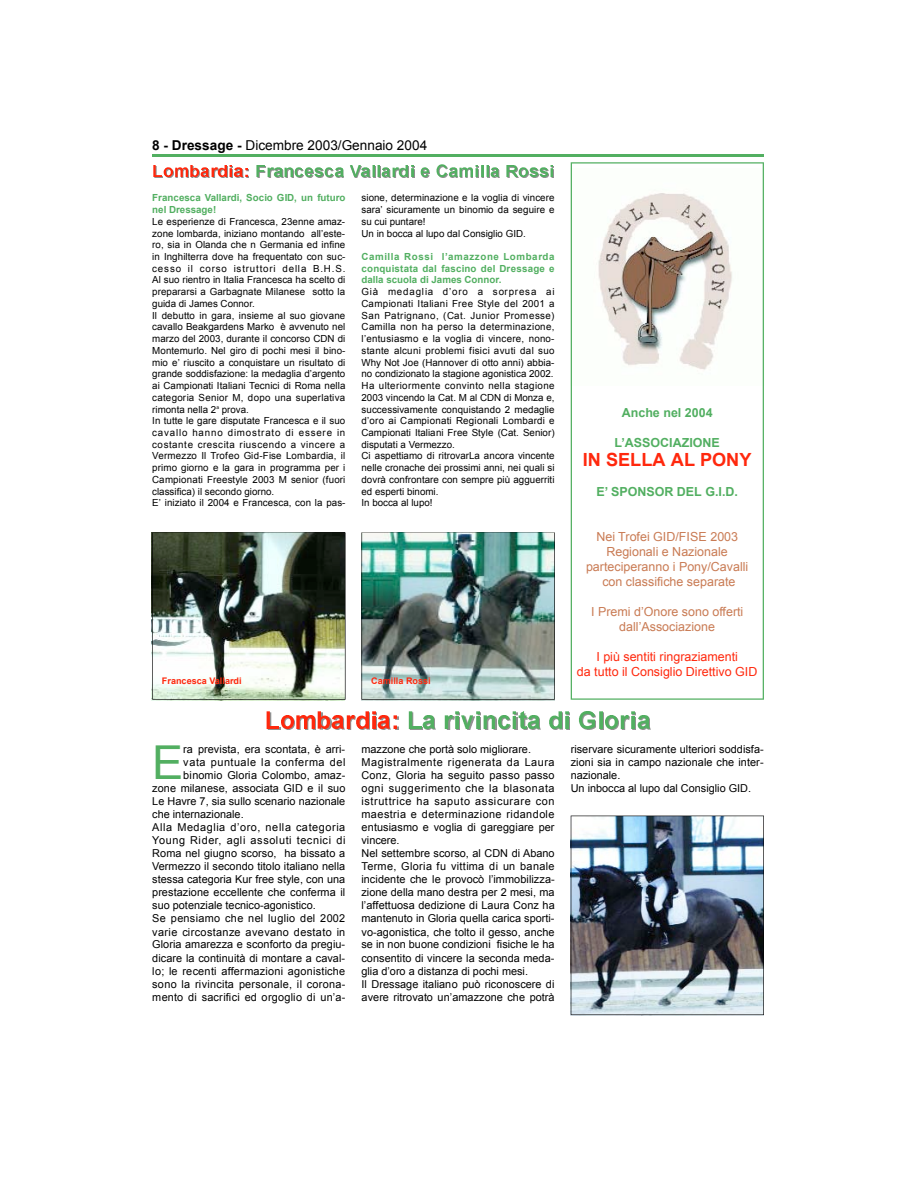
<style>
.page{position:relative;width:918px;height:1188px;background:#fff}
.page>*{position:absolute;margin:0;border:0;box-sizing:border-box;transform-origin:0 0}
.t1{font:46.8px "Arial";color:#52af61}
.t2{font:700 18.15px "Arial";color:#ff280d}
.t3{font:13.65px "Arial";color:#000}
.t4{font:12.45px/15px "Arial";color:#c97b54;text-align:center}
.t5{font:12.45px/15px "Arial";color:#ff280d;text-align:center}
.t6{font:700 12.45px "Arial";color:#52af61}
.t7{font:10.95px/13px "Arial";letter-spacing:.005em;color:#000}
.t8{font:10.95px "Arial";letter-spacing:.045em;color:#000}
.t9{font:10.95px "Arial";letter-spacing:.035em;color:#000}
.t10{font:10.95px "Arial";letter-spacing:.025em;color:#000}
.t11{font:9.75px/11.7px "Arial";letter-spacing:.005em;color:#000}
.t12{font:700 9.15px "Arial";color:#ff280d}
.s1{font-weight:700}
.s2{font-weight:700;color:#52af61}
</style>
<div class="page">
<img style="left:361px;top:532px;width:194px;height:168px">
<img style="left:152px;top:532px;width:194px;height:168px">
<hr style="left:152px;top:155px;width:612px;height:2px;background:#52af61">
<img style="left:571px;top:816px;width:193px;height:199px">
<svg style="left:153px;top:165px;width:19px;height:13px"></svg>
<img style="left:175px;top:169px;width:13px;height:9px">
<img style="left:172px;top:168px;width:15px;height:9px">
<svg style="left:188px;top:165px;width:60px;height:13px"></svg>
<svg style="left:256px;top:164px;width:202px;height:14px"></svg>
<img style="left:457px;top:168px;width:15px;height:9px">
<svg style="left:472px;top:165px;width:81px;height:13px"></svg>
<img style="left:266px;top:728px;width:12px;height:1px">
<img style="left:266px;top:711px;width:12px;height:17px">
<img style="left:278px;top:716px;width:37px;height:13px">
<img style="left:294px;top:716px;width:20px;height:12px">
<img style="left:315px;top:711px;width:15px;height:18px">
<img style="left:330px;top:716px;width:14px;height:13px">
<svg style="left:344px;top:716px;width:10px;height:13px"></svg>
<img style="left:360px;top:713px;width:17px;height:17px">
<img style="left:354px;top:711px;width:21px;height:18px">
<img style="left:376px;top:716px;width:14px;height:13px">
<svg style="left:390px;top:716px;width:8px;height:13px"></svg>
<img style="left:408px;top:728px;width:13px;height:1px">
<img style="left:408px;top:711px;width:13px;height:17px">
<img style="left:422px;top:717px;width:14px;height:13px">
<svg style="left:421px;top:716px;width:13px;height:13px"></svg>
<svg style="left:444px;top:716px;width:8px;height:13px"></svg>
<img style="left:455px;top:713px;width:5px;height:16px">
<img style="left:452px;top:711px;width:6px;height:17px">
<img style="left:459px;top:716px;width:14px;height:12px">
<img style="left:476px;top:713px;width:5px;height:16px">
<img style="left:473px;top:711px;width:7px;height:17px">
<img style="left:483px;top:717px;width:26px;height:13px">
<img style="left:483px;top:716px;width:12px;height:12px">
<svg style="left:496px;top:716px;width:13px;height:13px"></svg>
<img style="left:509px;top:711px;width:17px;height:18px">
<svg style="left:527px;top:717px;width:13px;height:13px"></svg>
<img style="left:525px;top:716px;width:14px;height:13px">
<img style="left:553px;top:713px;width:16px;height:17px">
<img style="left:549px;top:711px;width:19px;height:18px">
<img style="left:584px;top:713px;width:19px;height:17px">
<img style="left:579px;top:711px;width:23px;height:18px">
<img style="left:603px;top:716px;width:15px;height:13px">
<svg style="left:618px;top:716px;width:10px;height:13px"></svg>
<img style="left:631px;top:713px;width:5px;height:16px">
<img style="left:628px;top:711px;width:6px;height:17px">
<img style="left:640px;top:717px;width:10px;height:13px">
<img style="left:635px;top:716px;width:14px;height:13px">
<svg style="left:571px;top:162px;width:193px;height:538px"></svg>
<p class="t3" style="left:152px;top:137px;width:277px"><span class="s1">8 - Dressage -</span> Dicembre 2003/Gennaio 2004</p>
<p class="t11" style="left:152px;top:192px;width:195px"><span class="s2">Francesca Vallardi, Socio GID, un futuro nel Dressage!<br></span>Le esperienze di Francesca, 23enne amaz&shy;zone lombarda, iniziano montando all’este&shy;ro, sia in Olanda che n Germania ed infine in Inghilterra dove ha frequentato con suc&shy;cesso il corso istruttori della B.H.S.<br>Al suo rientro in Italia Francesca ha scelto di prepararsi a Garbagnate Milanese sotto la guida di James Connor.<br>Il debutto in gara, insieme al suo giovane cavallo Beakgardens Marko è avvenuto nel marzo del 2003, durante il concorso CDN di Montemurlo. Nel giro di pochi mesi il bino&shy;mio e’ riuscito a conquistare un risultato di grande soddisfazione: la medaglia d’argento ai Campionati Italiani Tecnici di Roma nella categoria Senior M, dopo una superlativa rimonta nella 2<sup>a</sup> prova.<br>In tutte le gare disputate Francesca e il suo cavallo hanno dimostrato di essere in costante crescita riuscendo a vincere a Vermezzo Il Trofeo Gid-Fise Lombardia, il primo giorno e la gara in programma per i Campionati Freestyle 2003 M senior (fuori classifica) il secondo giorno.<br>E’ iniziato il 2004 e Francesca, con la pas-</p>
<p class="t11" style="left:361px;top:192px;width:195px">sione, determinazione e la voglia di vincere s a ra ’ sicuramente un binomio da seguire e su cui puntare!<br>Un in bocca al lupo dal Consiglio GID.</p>
<p class="t11" style="left:361px;top:251px;width:195px"><span class="s2">Camilla Rossi l’amazzone Lombarda conquistata dal fascino del Dressage e dalla scuola di James Connor.<br></span>Già medaglia d’oro a sorpresa ai Campionati Italiani Free Style del 2001 a San Patrignano, (Cat. Junior Promesse)<br>Camilla non ha perso la determinazione, l’entusiasmo e la voglia di vincere, nono&shy;stante alcuni problemi fisici avuti dal suo Why Not Joe (Hannover di otto anni) abbia&shy;no condizionato la stagione agonistica 2002.<br>Ha ulteriormente convinto nella stagione 2003 vincendo la Cat. M al CDN di Monza e, successivamente conquistando 2 medaglie d’oro ai Campionati Regionali Lombardi e Campionati Italiani Free Style (Cat. Senior) disputati a Vermezzo.<br>Ci aspettiamo di ritrovarLa ancora vincente nelle cronache dei prossimi anni, nei quali si dovrà confrontare con sempre più agguerriti ed esperti binomi.<br>In bocca al lupo!</p>
<p class="t12" style="left:162px;top:675px;width:81px">Francesca Vallardi</p>
<p class="t12" style="left:371px;top:675px;width:61px">Camilla Rossi</p>
<p class="t6" style="left:622px;top:406px;width:92px">Anche nel 2004</p>
<p class="t6" style="left:615px;top:436px;width:107px">L’ASSOCIAZIONE</p>
<p class="t2" style="left:583px;top:450px;width:170px">IN SELLA AL PONY</p>
<p class="t6" style="left:596px;top:485px;width:143px">E’ SPONSOR DEL G.I.D.</p>
<p class="t4" style="left:586px;top:529px;width:164px">Nei Trofei GID/FISE 2003<br>Regionali e Nazionale parteciperanno i Pony/Cavalli con classifiche separate</p>
<p class="t4" style="left:591px;top:604px;width:154px">I Premi d’Onore sono offerti dall’Associazione</p>
<p class="t5" style="left:577px;top:649px;width:182px">I più sentiti ringraziamenti<br>da tutto il Consiglio Direttivo GID</p>
<p class="t1" style="left:152px;top:737px;width:33px">E</p>
<p class="t7" style="left:183px;top:742px;width:163px">ra prevista, era scontata, è arri-</p>
<p class="t8" style="left:183px;top:756px;width:164px">vata puntuale la conferma del</p>
<p class="t7" style="left:183px;top:769px;width:164px">binomio Gloria Colombo, amaz-</p>
<p class="t7" style="left:152px;top:781px;width:195px">zone milanese, associata GID e il suo</p>
<p class="t7" style="left:152px;top:795px;width:195px">Le Havre 7, sia sullo scenario nazionale</p>
<p class="t7" style="left:152px;top:808px;width:93px">che internazionale.</p>
<p class="t8" style="left:152px;top:821px;width:195px">Alla Medaglia d’oro, nella categoria</p>
<p class="t8" style="left:152px;top:834px;width:195px">Young Rider, agli assoluti tecnici di</p>
<p class="t7" style="left:152px;top:847px;width:195px">Roma nel giugno scorso, ha bissato a</p>
<p class="t7" style="left:152px;top:860px;width:194px">Vermezzo il secondo titolo italiano nella</p>
<p class="t7" style="left:152px;top:873px;width:195px">stessa categoria Kur free style, con una</p>
<p class="t7" style="left:152px;top:886px;width:195px">prestazione eccellente che conferma il</p>
<p class="t7" style="left:152px;top:899px;width:165px">suo potenziale tecnico-agonistico.</p>
<p class="t10" style="left:152px;top:912px;width:195px">Se pensiamo che nel luglio del 2002</p>
<p class="t9" style="left:152px;top:926px;width:194px">varie circostanze avevano destato in</p>
<p class="t7" style="left:152px;top:938px;width:195px">Gloria amarezza e sconforto da pregiu-</p>
<p class="t7" style="left:152px;top:951px;width:194px">dicare la continuità di montare a caval-</p>
<p class="t7" style="left:152px;top:964px;width:195px">lo; le recenti affermazioni agonistiche</p>
<p class="t7" style="left:152px;top:978px;width:195px">sono la rivincita personale, il corona-</p>
<p class="t7" style="left:152px;top:990px;width:195px">mento di sacrifici ed orgoglio di un’a-</p>
<p class="t7" style="left:361px;top:742px;width:195px">mazzone che portà solo migliorare.<br>Magistralmente rigenerata da Laura Conz, Gloria ha seguito passo passo ogni suggerimento che la blasonata istruttrice ha saputo assicurare con maestria e determinazione ridandole entusiasmo e voglia di gareggiare per vincere.<br>Nel settembre scorso, al CDN di Abano Terme, Gloria fu vittima di un banale incidente che le provocò l’immobilizza&shy;zione della mano destra per 2 mesi, ma l’affettuosa dedizione di Laura Conz ha mantenuto in Gloria quella carica sporti&shy;vo-agonistica, che tolto il gesso, anche se in non buone condizioni fisiche le ha consentito di vincere la seconda meda&shy;glia d’oro a distanza di pochi mesi.<br>Il Dressage italiano può riconoscere di avere ritrovato un’amazzone che potrà</p>
<p class="t7" style="left:571px;top:742px;width:195px">riservare sicuramente ulteriori soddisfa&shy;zioni sia in campo nazionale che inter&shy;nazionale.<br>Un inbocca al lupo dal Consiglio GID.</p>
</div>
